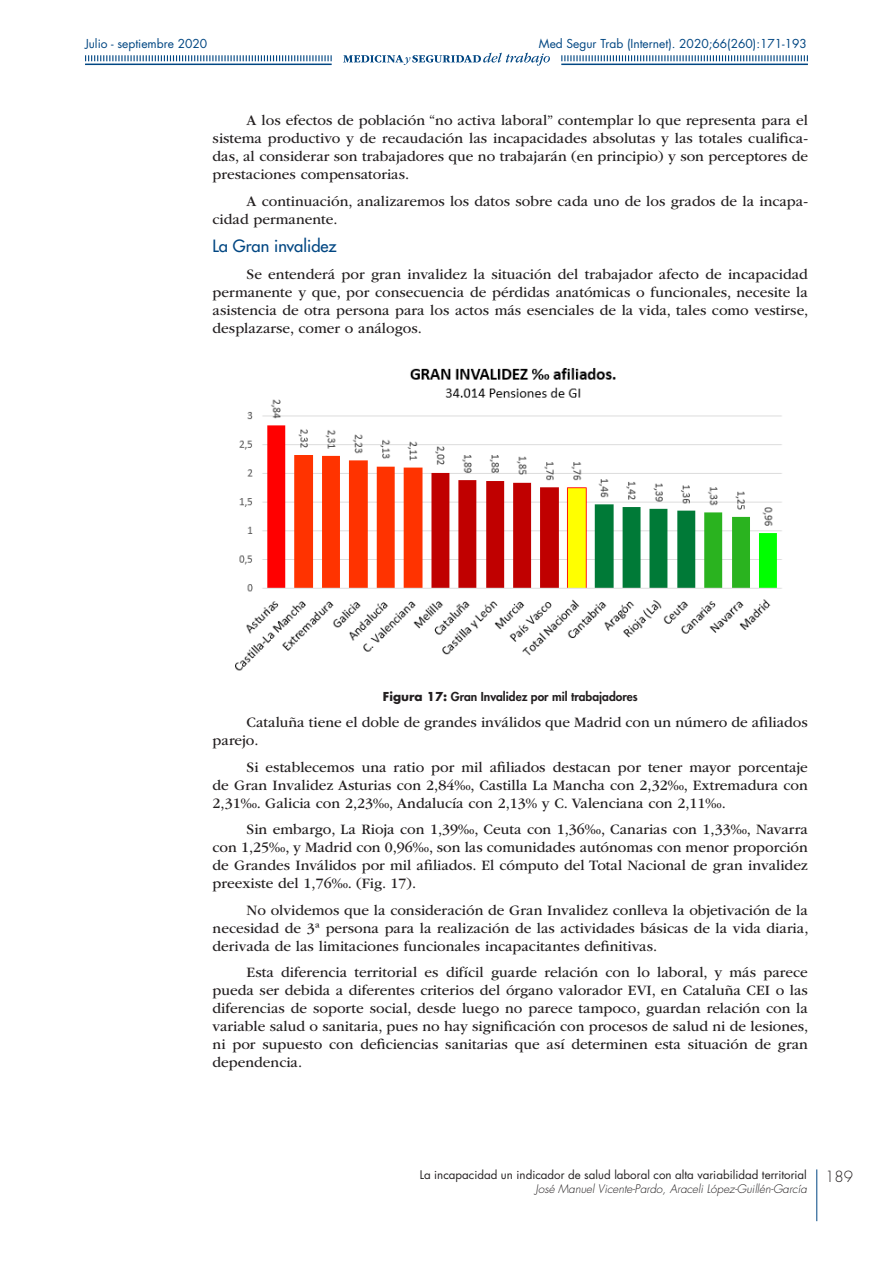
<style>
.page{position:relative;width:893px;height:1263px;background:#fff}
.page>*{position:absolute;margin:0;border:0;box-sizing:border-box;transform-origin:0 0}
.sps_tit_secc_3{font:500 16.5px "Futura Std";color:#004682}
.t1{font:15px/18px "ITC Garamond Std";color:#231f20;text-align:justify}
.t2{font:300 15px "Futura Std";color:#231f20}
.t3{font:12px "Futura Std";color:#004682}
.sps_figur_titulo{font:800 12px "Futura Std";color:#231f20}
.t4{font:11.55px "Futura Std";color:#231f20}
.t5{font:italic 300 11.55px "Futura Std";color:#231f20}
.s1{font-weight:700}
</style>
<div class="page">
<svg style="left:343px;top:53px;width:207px;height:13px"></svg>
<svg style="left:85px;top:55px;width:247px;height:6px"></svg>
<svg style="left:561px;top:55px;width:247px;height:6px"></svg>
<hr style="left:85px;top:64px;width:247px;height:1px;background:#004682">
<hr style="left:561px;top:64px;width:247px;height:1px;background:#004682">
<img style="left:236px;top:368px;width:546px;height:303px">
<hr style="left:816px;top:1169px;width:1px;height:52px;background:#004682">
<p class="t3" style="left:85px;top:36px;width:124px">Julio - septiembre 2020</p>
<p class="t3" style="left:539px;top:36px;width:269px">Med Segur Trab (Internet). 2020;66(260):171-193</p>
<p class="t1" style="left:213px;top:112px;width:597px;text-indent:34px">A los efectos de población “no activa laboral” contemplar lo que representa para el sistema productivo y de recaudación las incapacidades absolutas y las totales cualifica&shy;das, al considerar son trabajadores que no trabajarán (en principio) y son perceptores de prestaciones compensatorias.</p>
<p class="t1" style="left:213px;top:192px;width:597px;text-indent:34px">A continuación, analizaremos los datos sobre cada uno de los grados de la incapa&shy;cidad permanente.</p>
<p class="sps_tit_secc_3" style="left:213px;top:236px;width:126px">La Gran invalidez</p>
<p class="t1" style="left:213px;top:265px;width:597px;text-indent:34px">Se entenderá por gran invalidez la situación del trabajador afecto de incapacidad permanente y que, por consecuencia de pérdidas anatómicas o funcionales, necesite la asistencia de otra persona para los actos más esenciales de la vida, tales como vestirse, desplazarse, comer o análogos.</p>
<p class="sps_figur_titulo" style="left:383px;top:689px;width:256px"><span class="s1">Figura 17:</span> Gran Invalidez por mil trabajadores</p>
<p class="t1" style="left:213px;top:714px;width:597px;text-indent:34px">Cataluña tiene el doble de grandes inválidos que Madrid con un número de afiliados parejo.</p>
<p class="t1" style="left:213px;top:758px;width:597px;text-indent:34px">Si establecemos una ratio por mil afiliados destacan por tener mayor porcentaje de Gran Invalidez Asturias con 2,84‰, Castilla La Mancha con 2,32‰, Extremadura con 2,31‰. Galicia con 2,23‰, Andalucía con 2,13% y C. Valenciana con 2,11‰.</p>
<p class="t1" style="left:213px;top:821px;width:597px;text-indent:34px">Sin embargo, La Rioja con 1,39‰, Ceuta con 1,36‰, Canarias con 1,33‰, Navarra con 1,25‰, y Madrid con 0,96‰, son las comunidades autónomas con menor proporción de Grandes Inválidos por mil afiliados. El cómputo del Total Nacional de gran invalidez preexiste del 1,76‰. (Fig. 17).</p>
<p class="t1" style="left:213px;top:901px;width:597px;text-indent:34px">No olvidemos que la consideración de Gran Invalidez conlleva la objetivación de la necesidad de 3ª persona para la realización de las actividades básicas de la vida diaria, derivada de las limitaciones funcionales incapacitantes definitivas.</p>
<p class="t1" style="left:213px;top:964px;width:597px;text-indent:34px">Esta diferencia territorial es difícil guarde relación con lo laboral, y más parece pueda ser debida a diferentes criterios del órgano valorador EVI, en Cataluña CEI o las diferencias de soporte social, desde luego no parece tampoco, guardan relación con la variable salud o sanitaria, pues no hay significación con procesos de salud ni de lesiones, ni por supuesto con deficiencias sanitarias que así determinen esta situación de gran dependencia.</p>
<p class="t4" style="left:420px;top:1167px;width:389px">La incapacidad un indicador de salud laboral con alta variabilidad territorial</p>
<p class="t5" style="left:536px;top:1181px;width:273px">José Manuel Vicente-Pardo, Araceli López-Guillén-García</p>
<p class="t2" style="left:825px;top:1167px;width:29px">189</p>
</div>
